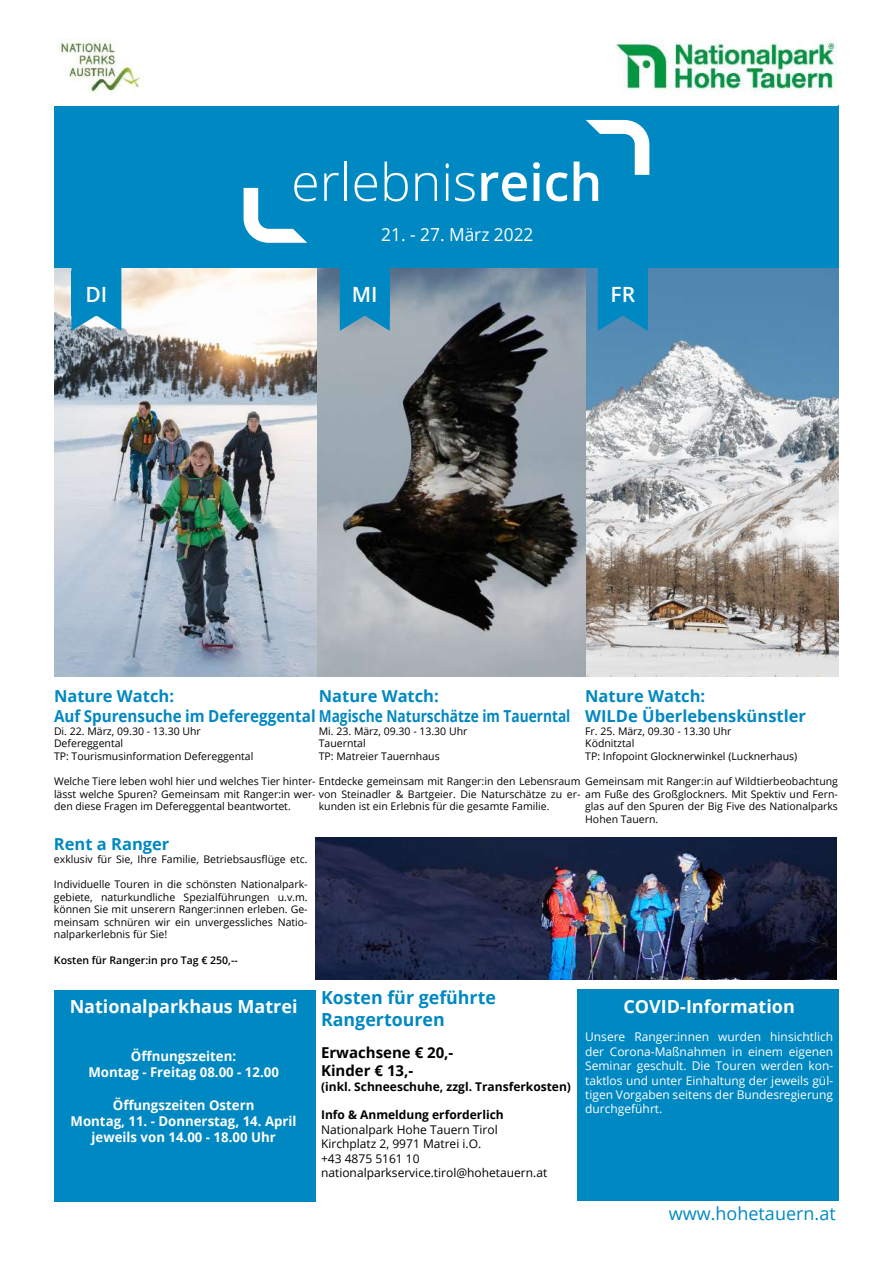
<style>
.page{position:relative;width:893px;height:1263px;background:#fff}
.page>*{position:absolute;margin:0;border:0;box-sizing:border-box;transform-origin:0 0}
.t1{font:300 51.75px "Open Sans";color:#fff}
.t2{font:600 21px "Open Sans";color:#fff}
.t3{font:700 18px "Open Sans";color:#fff}
.t4{font:700 18px/21.6px "Open Sans";color:#0088c2}
.t5{font:18px "Open Sans";color:#0088c2}
.t6{font:18px "Open Sans";color:#fff;scale:.96 1}
.t7{font:700 16.5px/19.8px "Open Sans";color:#0088c2}
.t8{font:700 15px/18px "Open Sans";color:#000}
.t9{font:700 13.5px/16.2px "Open Sans";color:#fff;text-align:center}
.t10{font:12px/14.4px "Open Sans";color:#fff;text-align:justify}
.t11{font:12px/14.4px "Open Sans";color:#000}
.t12{font:700 12px "Open Sans";color:#000}
.t13{font:10.5px/12.6px "Open Sans";color:#000}
.t14{font:600 10.5px "Open Sans";color:#000}
.s1{font-weight:600}
</style>
<div class="page">
<div style="left:54px;top:106px;width:785px;height:164px;background:#0088c2"></div>
<img style="left:585px;top:269px;width:254px;height:408px">
<img style="left:54px;top:269px;width:264px;height:408px">
<div style="left:54px;top:990px;width:262px;height:212px;background:#0088c2"></div>
<div style="left:577px;top:989px;width:262px;height:212px;background:#0088c2"></div>
<img style="left:318px;top:269px;width:267px;height:408px">
<svg style="left:244px;top:188px;width:63px;height:55px"></svg>
<svg style="left:586px;top:120px;width:63px;height:55px"></svg>
<svg style="left:598px;top:268px;width:50px;height:63px"></svg>
<div style="left:598px;top:271px;width:50px;height:45px;background:#0088c2"></div>
<svg style="left:71px;top:268px;width:50px;height:63px"></svg>
<div style="left:71px;top:271px;width:50px;height:45px;background:#0088c2"></div>
<svg style="left:340px;top:268px;width:50px;height:63px"></svg>
<div style="left:340px;top:271px;width:50px;height:45px;background:#0088c2"></div>
<img style="left:59px;top:39px;width:778px;height:57px">
<img style="left:316px;top:838px;width:521px;height:141px">
<h1 class="t1" style="left:291px;top:147px;width:312px">erlebnis<span class="s1">reich</span></h1>
<h3 class="t6" style="left:381px;top:222px;width:160px">21. - 27. März 2022</h3>
<h2 class="t2" style="left:85px;top:280px;width:23px">DI</h2>
<h2 class="t2" style="left:352px;top:280px;width:27px">MI</h2>
<h2 class="t2" style="left:610px;top:280px;width:26px">FR</h2>
<h3 class="t7" style="left:54px;top:686px;width:518px">Nature Watch:<br>Auf Spurensuche im Defereggental Magische Naturschätze im Tauerntal</h3>
<p class="t13" style="left:54px;top:724px;width:201px">Di. 22. März, 09.30 - 13.30 Uhr<br>Defereggental<br>TP: Tourismusinformation Defereggental</p>
<p class="t13" style="left:54px;top:775px;width:528px;text-align:justify">Welche Tiere leben wohl hier und welches Tier hinter- Entdecke gemeinsam mit Ranger:in den Lebensraum lässt welche Spuren? Gemeinsam mit Ranger:in wer- von Steinadler &amp; Bartgeier. Die Naturschätze zu er&shy;den diese Fragen im Defereggental beantwortet.</p>
<h3 class="t7" style="left:54px;top:834px;width:117px">Rent a Ranger</h3>
<p class="t13" style="left:54px;top:852px;width:255px">exklusiv für Sie, Ihre Familie, Betriebsausflüge etc.</p>
<p class="t13" style="left:54px;top:878px;width:255px;text-align:justify">Individuelle Touren in die schönsten Nationalpark&shy;gebiete, naturkundliche Spezialführungen u.v.m. können Sie mit unserern Ranger:innen erleben. Ge&shy;meinsam schnüren wir ein unvergessliches Natio&shy;nalparkerlebnis für Sie!</p>
<p class="t14" style="left:54px;top:953px;width:185px">Kosten für Ranger:in pro Tag € 250,--</p>
<h3 class="t7" style="left:319px;top:686px;width:122px">Nature Watch:</h3>
<p class="t13" style="left:319px;top:724px;width:150px">Mi. 23. März, 09.30 - 13.30 Uhr<br>Tauerntal<br>TP: Matreier Tauernhaus</p>
<h3 class="t7" style="left:585px;top:686px;width:222px">Nature Watch:<br>WILDe Überlebenskünstler</h3>
<p class="t13" style="left:585px;top:724px;width:214px">Fr. 25. März, 09.30 - 13.30 Uhr<br>Ködnitztal<br>TP: Infopoint Glocknerwinkel (Lucknerhaus)</p>
<p class="t13" style="left:585px;top:775px;width:254px;text-align:justify">Gemeinsam mit Ranger:in auf Wildtierbeobachtung am Fuße des Großglockners. Mit Spektiv und Fern&shy;glas auf den Spuren der Big Five des Nationalparks Hohen Tauern.</p>
<p class="t13" style="left:319px;top:800px;width:232px">kunden ist ein Erlebnis für die gesamte Familie.</p>
<h3 class="t3" style="left:70px;top:993px;width:229px">Nationalparkhaus Matrei</h3>
<p class="t9" style="left:88px;top:1048px;width:192px">Öffnungszeiten:<br>Montag - Freitag 08.00 - 12.00</p>
<p class="t9" style="left:71px;top:1096px;width:228px">Öffungszeiten Ostern<br>Montag, 11. - Donnerstag, 14. April jeweils von 14.00 - 18.00 Uhr</p>
<h3 class="t4" style="left:321px;top:986px;width:176px">Kosten für geführte<br>Rangertouren</h3>
<h3 class="t8" style="left:321px;top:1043px;width:134px">Erwachsene € 20,-<br>Kinder € 13,-</h3>
<p class="t12" style="left:321px;top:1078px;width:251px">(inkl. Schneeschuhe, zzgl. Transferkosten)</p>
<p class="t12" style="left:321px;top:1106px;width:184px">Info &amp; Anmeldung erforderlich</p>
<p class="t11" style="left:321px;top:1122px;width:228px">Nationalpark Hohe Tauern Tirol<br>Kirchplatz 2, 9971 Matrei i.O.<br>+43 4875 5161 10 nationalparkservice.tirol@hohetauern.at</p>
<h3 class="t3" style="left:623px;top:993px;width:173px">COVID-Information</h3>
<p class="t10" style="left:585px;top:1029px;width:250px">Unsere Ranger:innen wurden hinsichtlich der Corona-Maßnahmen in einem eigenen Seminar geschult. Die Touren werden kon&shy;taktlos und unter Einhaltung der jeweils gül&shy;tigen Vorgaben seitens der Bundesregierung durchgeführt.</p>
<h3 class="t5" style="left:669px;top:1201px;width:168px">www.hohetauern.at</h3>
</div>
